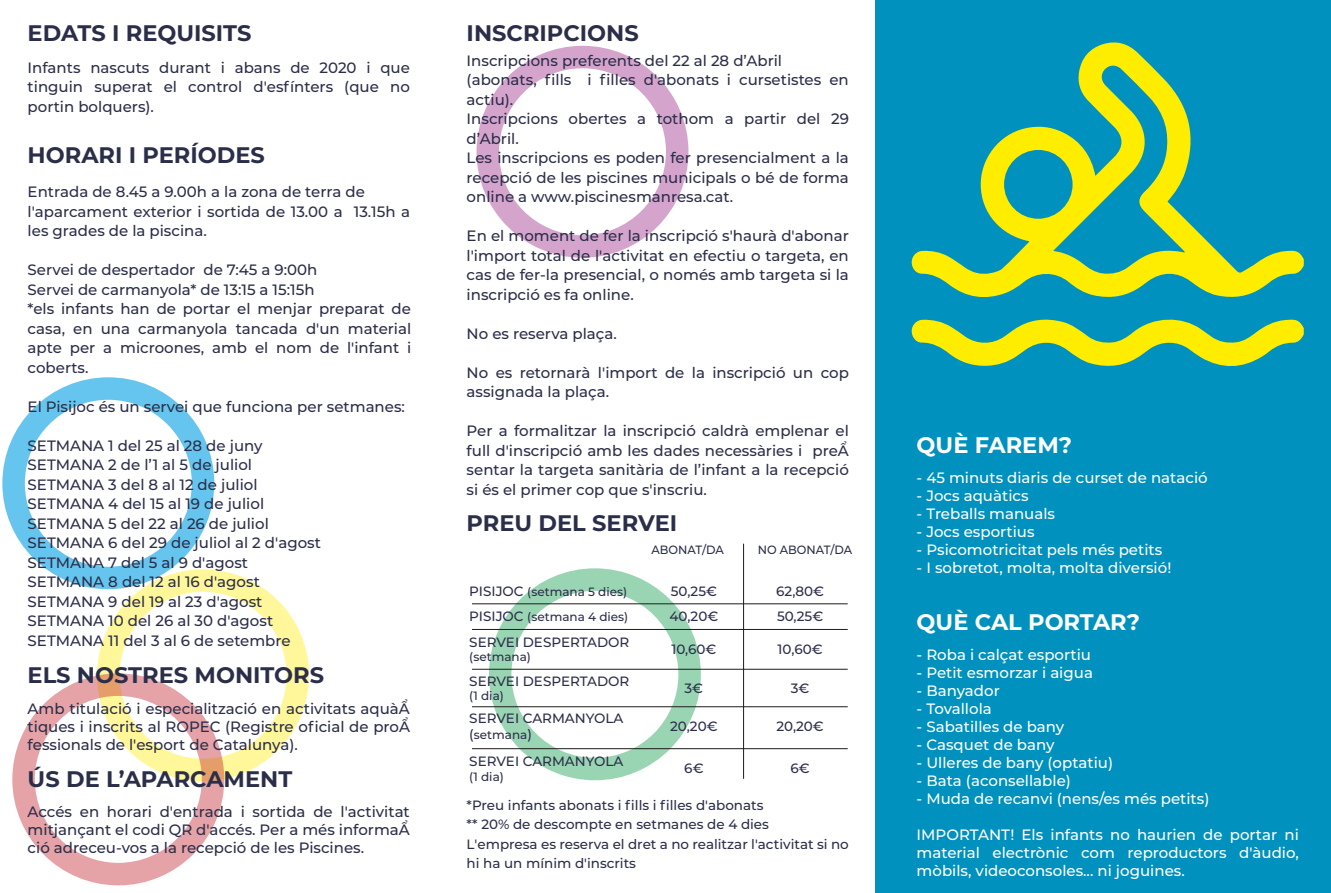
<style>
.page{position:relative;width:1331px;height:893px;background:#fff}
.page>*{position:absolute;margin:0;border:0;box-sizing:border-box;transform-origin:0 0}
.t1{font:700 22.5px "Montserrat";color:#2b2e49}
.t2{font:700 22.5px "Montserrat";color:#fff}
.t3{font:500 15px/19.5px "Montserrat";color:#2b2e49;text-align:justify}
.t4{font:500 15px/18px "Montserrat";color:#fff;text-align:justify}
.t5{font:500 13.5px/19.5px "Montserrat";color:#2b2e49}
.t6{font:500 12px/25.3px "Montserrat";color:#2b2e49}
.t7{font:500 12px "Montserrat";color:#2b2e49;scale:.96 1}
.s1{font-size:13.5px}
</style>
<div class="page">
<div style="left:2px;top:377px;width:212px;height:212px;border:22px solid #009fe3;border-radius:50%"></div>
<div style="left:97px;top:569px;width:212px;height:212px;border:22px solid #ffed00;border-radius:50%"></div>
<div style="left:489px;top:568px;width:212px;height:212px;border:22px solid #009641;border-radius:50%"></div>
<div style="left:476px;top:46px;width:212px;height:212px;border:22px solid #951b81;border-radius:50%"></div>
<div style="left:12px;top:673px;width:212px;height:212px;border:22px solid #be1622;border-radius:50%"></div>
<div style="left:876px;top:0;width:455px;height:893px;background:#0091be"></div>
<svg style="left:912px;top:42px;width:392px;height:255px"></svg>
<svg style="left:911px;top:319px;width:393px;height:47px"></svg>
<hr style="left:743px;top:544px;width:1px;height:235px;background:#1d1d1b">
<hr style="left:472px;top:604px;width:376px;height:1px;background:#1d1d1b">
<hr style="left:472px;top:629px;width:376px;height:1px;background:#1d1d1b">
<hr style="left:472px;top:669px;width:376px;height:1px;background:#1d1d1b">
<hr style="left:472px;top:706px;width:376px;height:1px;background:#1d1d1b">
<hr style="left:472px;top:748px;width:376px;height:1px;background:#1d1d1b">
<h1 class="t1" style="left:28px;top:17px;width:225px">EDATS I REQUISITS</h1>
<p class="t3" style="left:28px;top:57px;width:384px">Infants nascuts durant i abans de 2020 i que tinguin superat el control d'esfínters (que no portin bolquers).</p>
<h1 class="t1" style="left:28px;top:138px;width:239px">HORARI I PERÍODES</h1>
<p class="t3" style="left:28px;top:181px;width:384px;text-align:left">Entrada de 8.45 a 9.00h a la zona de terra de l'aparcament exterior i sortida de 13.00 a 13.15h a les grades de la piscina.</p>
<p class="t3" style="left:28px;top:259px;width:385px;text-align:left">Servei de despertador de 7:45 a 9:00h<br>Servei de carmanyola* de 13:15 a 15:15h<br>*els infants han de portar el menjar preparat de casa, en una carmanyola tancada d'un material apte per a microones, amb el nom de l'infant i coberts.</p>
<p class="t3" style="left:28px;top:396px;width:379px">El Pisijoc és un servei que funciona per setmanes:</p>
<p class="t3" style="left:28px;top:435px;width:295px;text-align:left">SETMANA 1 del 25 al 28 de juny<br>SETMANA 2 de l’1 al 5 de juliol<br>SETMANA 3 del 8 al 12 de juliol<br>SETMANA 4 del 15 al 19 de juliol<br>SETMANA 5 del 22 al 26 de juliol<br>SETMANA 6 del 29 de juliol al 2 d'agost<br>SETMANA 7 del 5 al 9 d'agost<br>SETMANA 8 del 12 al 16 d'agost<br>SETMANA 9 del 19 al 23 d'agost<br>SETMANA 10 del 26 al 30 d'agost<br>SETMANA 11 del 3 al 6 de setembre</p>
<h1 class="t1" style="left:28px;top:658px;width:298px">ELS NOSTRES MONITORS</h1>
<p class="t3" style="left:28px;top:699px;width:384px;line-height:18px">Amb titulació i especialització en activitats aquàẨ tiques i inscrits al ROPEC (Registre oficial de proẨ fessionals de l'esport de Catalunya).</p>
<h1 class="t1" style="left:467px;top:17px;width:174px">INSCRIPCIONS</h1>
<p class="t3" style="left:467px;top:50px;width:384px;text-align:left">Inscripcions preferents del 22 al 28 d’Abril (abonats, fills i filles d'abonats i cursetistes en actiu).<br>Inscripcions obertes a tothom a partir del 29 d’Abril.<br>Les inscripcions es poden fer presencialment a la recepció de les piscines municipals o bé de forma online a www.piscinesmanresa.cat.</p>
<p class="t3" style="left:467px;top:226px;width:384px">En el moment de fer la inscripció s'haurà d'abonar l'import total de l'activitat en efectiu o targeta, en cas de fer-la presencial, o només amb targeta si la inscripció es fa online.</p>
<p class="t3" style="left:467px;top:323px;width:152px">No es reserva plaça.</p>
<p class="t3" style="left:467px;top:362px;width:384px">No es retornarà l'import de la inscripció un cop assignada la plaça.</p>
<p class="t3" style="left:467px;top:421px;width:384px">Per a formalitzar la inscripció caldrà emplenar el full d'inscripció amb les dades necessàries i preẨ sentar la targeta sanitària de l’infant a la recepció si és el primer cop que s'inscriu.</p>
<h1 class="t1" style="left:467px;top:507px;width:212px">PREU DEL SERVEI</h1>
<p class="t6" style="left:469px;top:579px;width:161px"><span class="s1">PISIJOC</span> (setmana 5 dies)<br><span class="s1">PISIJOC</span> (setmana 4 dies)</p>
<p class="t5" style="left:469px;top:632px;width:162px">SERVEI DESPERTADOR</p>
<p class="t6" style="left:469px;top:644px;width:63px">(setmana)</p>
<p class="t5" style="left:469px;top:671px;width:162px">SERVEI DESPERTADOR</p>
<p class="t6" style="left:469px;top:683px;width:36px">(1 dia)</p>
<p class="t5" style="left:469px;top:708px;width:156px">SERVEI CARMANYOLA</p>
<p class="t6" style="left:469px;top:721px;width:64px"><span class="s1">(</span>setmana<span class="s1">)</span></p>
<p class="t7" style="left:651px;top:542px;width:77px">ABONAT/DA</p>
<p class="t5" style="left:669px;top:578px;width:50px;line-height:25.3px">50,25€<br>40,20€</p>
<p class="t5" style="left:671px;top:639px;width:46px">10,60€</p>
<p class="t5" style="left:685px;top:678px;width:20px">3€</p>
<p class="t5" style="left:670px;top:716px;width:49px">20,20€</p>
<p class="t7" style="left:758px;top:542px;width:100px">NO ABONAT/DA</p>
<p class="t5" style="left:776px;top:578px;width:50px;line-height:25.3px">62,80€<br>50,25€</p>
<p class="t5" style="left:778px;top:639px;width:46px">10,60€</p>
<p class="t5" style="left:791px;top:678px;width:20px">3€</p>
<p class="t5" style="left:776px;top:716px;width:49px">20,20€</p>
<p class="t5" style="left:469px;top:751px;width:156px">SERVEI CARMANYOLA</p>
<p class="t6" style="left:469px;top:763px;width:36px">(1 dia)</p>
<p class="t5" style="left:684px;top:758px;width:21px">6€</p>
<p class="t5" style="left:790px;top:758px;width:21px">6€</p>
<h1 class="t1" style="left:28px;top:763px;width:266px">ÚS DE L’APARCAMENT</h1>
<p class="t3" style="left:28px;top:802px;width:384px;line-height:18px">Accés en horari d'entrada i sortida de l'activitat mitjançant el codi QR d'accés. Per a més informaẨ ció adreceu-vos a la recepció de les Piscines.</p>
<p class="t5" style="left:467px;top:795px;width:384px">*Preu infants abonats i fills i filles d'abonats<br>** 20% de descompte en setmanes de 4 dies<br>L'empresa es reserva el dret a no realitzar l'activitat si no hi ha un mínim d'inscrits</p>
<h1 class="t2" style="left:917px;top:429px;width:157px">QUÈ FAREM?</h1>
<p class="t4" style="left:917px;top:468px;width:293px">- 45 minuts diaris de curset de natació</p>
<p class="t4" style="left:917px;top:486px;width:113px">- Jocs aquàtics</p>
<p class="t4" style="left:917px;top:504px;width:140px">- Treballs manuals</p>
<p class="t4" style="left:917px;top:522px;width:120px">- Jocs esportius</p>
<p class="t4" style="left:917px;top:540px;width:247px">- Psicomotricitat pels més petits</p>
<p class="t4" style="left:917px;top:558px;width:256px">- I sobretot, molta, molta diversió!</p>
<h1 class="t2" style="left:917px;top:605px;width:225px">QUÈ CAL PORTAR?</h1>
<p class="t4" style="left:917px;top:645px;width:176px">- Roba i calçat esportiu</p>
<p class="t4" style="left:917px;top:663px;width:178px">- Petit esmorzar i aigua</p>
<p class="t4" style="left:917px;top:681px;width:85px">- Banyador</p>
<p class="t4" style="left:917px;top:699px;width:77px">- Tovallola</p>
<p class="t4" style="left:917px;top:717px;width:149px">- Sabatilles de bany</p>
<p class="t4" style="left:917px;top:735px;width:139px">- Casquet de bany</p>
<p class="t4" style="left:917px;top:753px;width:198px">- Ulleres de bany (optatiu)</p>
<p class="t4" style="left:917px;top:771px;width:156px">- Bata (aconsellable)</p>
<p class="t4" style="left:917px;top:789px;width:294px">- Muda de recanvi (nens/es més petits)</p>
<p class="t4" style="left:917px;top:825px;width:384px">IMPORTANT! Els infants no haurien de portar ni material electrònic com reproductors d'àudio, mòbils, videoconsoles... ni joguines.</p>
</div>
